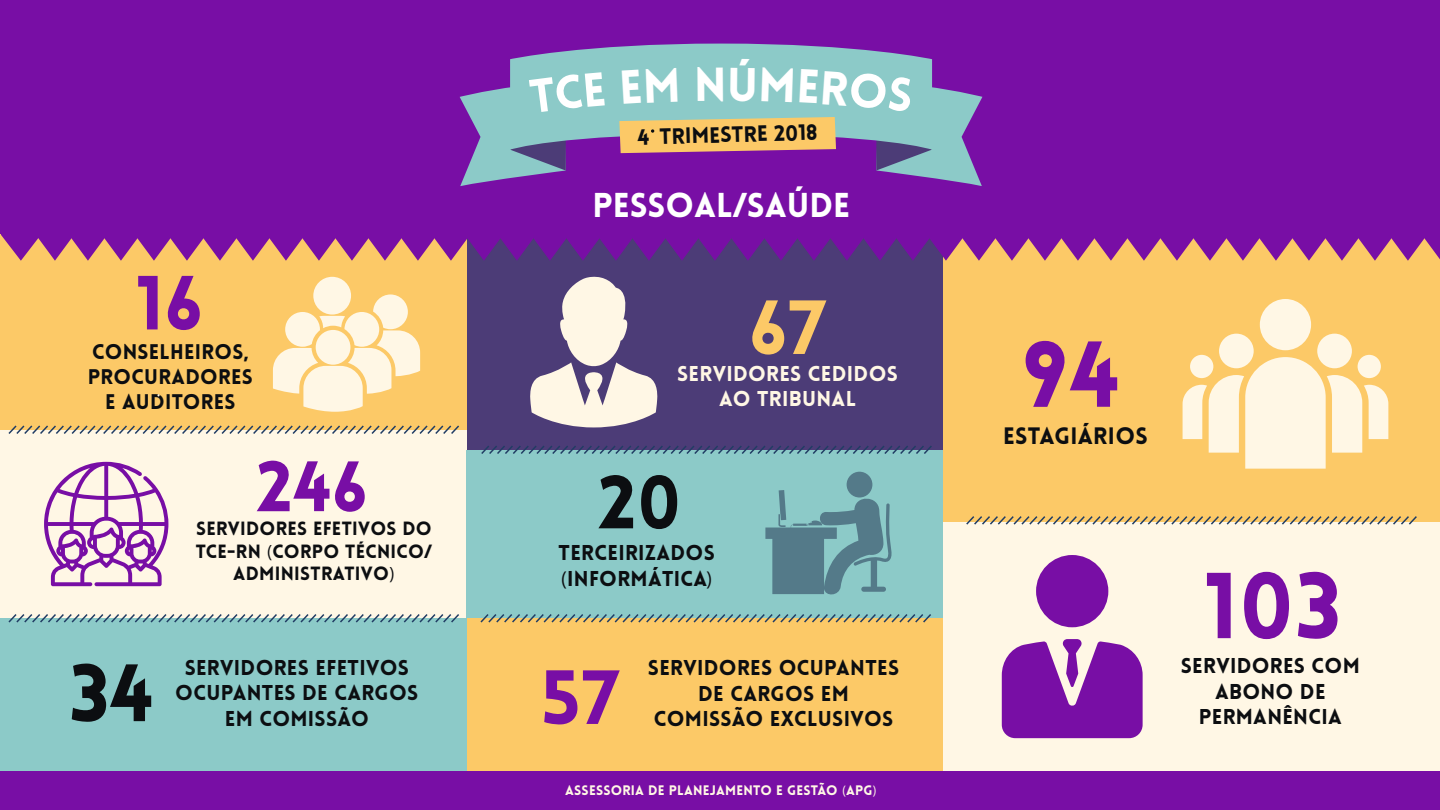
<style>
.page{position:relative;width:1440px;height:810px;background:#fff}
.page>*{position:absolute;margin:0;border:0;box-sizing:border-box;transform-origin:0 0}
.t1{font:900 91.5px "Lovelo";color:#780ea5}
.t2{font:900 79.5px "Lovelo";color:#0c0e11}
.t3{font:900 75px "Lovelo";color:#780ea5}
.t4{font:900 75px "Lovelo";color:#fcc967}
.t5{font:900 73.5px "Lovelo";color:#0c0e11}
.t6{font:900 69.75px "Lovelo";color:#780ea5}
.t7{font:900 46.5px "Lovelo";color:#fff}
.t8{font:900 33.75px "Lovelo";color:#fff}
.t9{font:900 23.25px "Lovelo";letter-spacing:.015em;color:#0c0e11}
.t10{font:900 21.75px "Lovelo";color:#0c0e11}
.t11{font:900 21px/25.2px "Lovelo";letter-spacing:.015em;color:#0c0e11;text-align:center}
.t12{font:900 21px/25.2px "Lovelo";letter-spacing:.015em;color:#fff7e5;text-align:center}
.t13{font:900 20.7px/24.9px "Lovelo";letter-spacing:.015em;color:#0c0e11;text-align:center}
.t14{font:900 18.75px/22.5px "Lovelo";letter-spacing:.015em;color:#0c0e11;text-align:center}
.t15{font:900 13.5px "Lovelo";letter-spacing:.015em;color:#fff7e5}
.s1{font-family:"Myriad Pro";font-weight:400}
.s2{color:#fff}
</style>
<div class="page">
<div style="left:0;top:430px;width:467px;height:188px;background:#fff7e5"></div>
<div style="left:467px;top:450px;width:479px;height:169px;background:#8ccac8"></div>
<div style="left:467px;top:205px;width:476px;height:245px;background:#4c3c77"></div>
<div style="left:467px;top:619px;width:476px;height:153px;background:#fcc967"></div>
<div style="left:943px;top:229px;width:497px;height:293px;background:#fcc967"></div>
<div style="left:943px;top:522px;width:497px;height:249px;background:#fff7e5"></div>
<div style="left:0;top:618px;width:467px;height:153px;background:#8ccac8"></div>
<div style="left:0;top:205px;width:467px;height:225px;background:#fcc967"></div>
<div style="left:1px;top:771px;width:1439px;height:39px;background:#780ea5"></div>
<div style="left:0;top:0;width:1440px;height:233px;background:#780ea5"></div>
<svg style="left:1px;top:233px;width:1439px;height:28px"></svg>
<svg style="left:530px;top:276px;width:128px;height:151px"></svg>
<svg style="left:273px;top:277px;width:147px;height:135px"></svg>
<svg style="left:44px;top:462px;width:124px;height:124px"></svg>
<svg style="left:765px;top:472px;width:127px;height:123px"></svg>
<svg style="left:1183px;top:299px;width:205px;height:170px"></svg>
<div style="left:1036px;top:555px;width:72px;height:72px;background:#780ea5;border-radius:50%"></div>
<svg style="left:1002px;top:639px;width:141px;height:99px"></svg>
<svg style="left:8px;top:425px;width:451px;height:9px"></svg>
<svg style="left:481px;top:446px;width:451px;height:8px"></svg>
<svg style="left:966px;top:516px;width:451px;height:9px"></svg>
<svg style="left:479px;top:614px;width:454px;height:9px"></svg>
<svg style="left:8px;top:614px;width:451px;height:9px"></svg>
<svg style="left:460px;top:44px;width:522px;height:142px"></svg>
<h3 class="t3" style="left:136px;top:256px;width:68px">16</h3>
<p class="t13" style="left:88px;top:340px;width:167px">CONSELHEIROS,<br>PROCURADORES<br>E AUDITORES</p>
<h3 class="t6" style="left:256px;top:443px;width:113px">246</h3>
<p class="t14" style="left:196px;top:518px;width:238px">SERVIDORES EFETIVOS DO<br>TCE-RN <span class="s1">(</span>CORPO TÉCNICO/<br>ADMINISTRATIVO<span class="s1">)</span></p>
<h2 class="t2" style="left:69px;top:644px;width:85px">34</h2>
<p class="t11" style="left:175px;top:656px;width:244px">SERVIDORES EFETIVOS<br>OCUPANTES DE CARGOS<br>EM COMISSÃO</p>
<h3 class="t7" style="left:694px;top:56px;width:35px">N</h3>
<p class="t10" style="left:637px;top:124px;width:182px;rotate:-2deg">4 <span class="s2">3</span>T R<span class="s2">T</span>I<span class="s2">R</span>M<span class="s2">I</span> E<span class="s2">M</span>S<span class="s2">E</span>T<span class="s2">S</span>R<span class="s2">T</span>E 2 0 1 8</p>
<h3 class="t8" style="left:592px;top:184px;width:259px">PESSOAL/SAÚDE</h3>
<h3 class="t4" style="left:749px;top:281px;width:77px">67</h3>
<p class="t12" style="left:677px;top:362px;width:222px">SERVIDORES CEDIDOS<br>AO TRIBUNAL</p>
<h3 class="t5" style="left:598px;top:457px;width:85px">20</h3>
<p class="t11" style="left:559px;top:541px;width:158px;text-align:left">TERCEIRIZADOS <span class="s1">(</span>INFORMÁTICA<span class="s1">)</span></p>
<h3 class="t3" style="left:541px;top:651px;width:79px">57</h3>
<p class="t11" style="left:648px;top:656px;width:253px">SERVIDORES OCUPANTES<br>DE CARGOS EM<br>COMISSÃO EXCLUSIVOS</p>
<p class="t15" style="left:565px;top:782px;width:313px">ASSESSORIA DE PLANEJAMENTO E GESTÃO <span class="s1">(</span>APG<span class="s1">)</span></p>
<h1 class="t1" style="left:1022px;top:318px;width:99px">94</h1>
<p class="t9" style="left:1003px;top:421px;width:146px">ESTAGIÁRIOS</p>
<h1 class="t1" style="left:1204px;top:549px;width:138px">103</h1>
<p class="t11" style="left:1181px;top:654px;width:181px">SERVIDORES COM<br>ABONO DE<br>PERMANÊNCIA</p>
</div>
